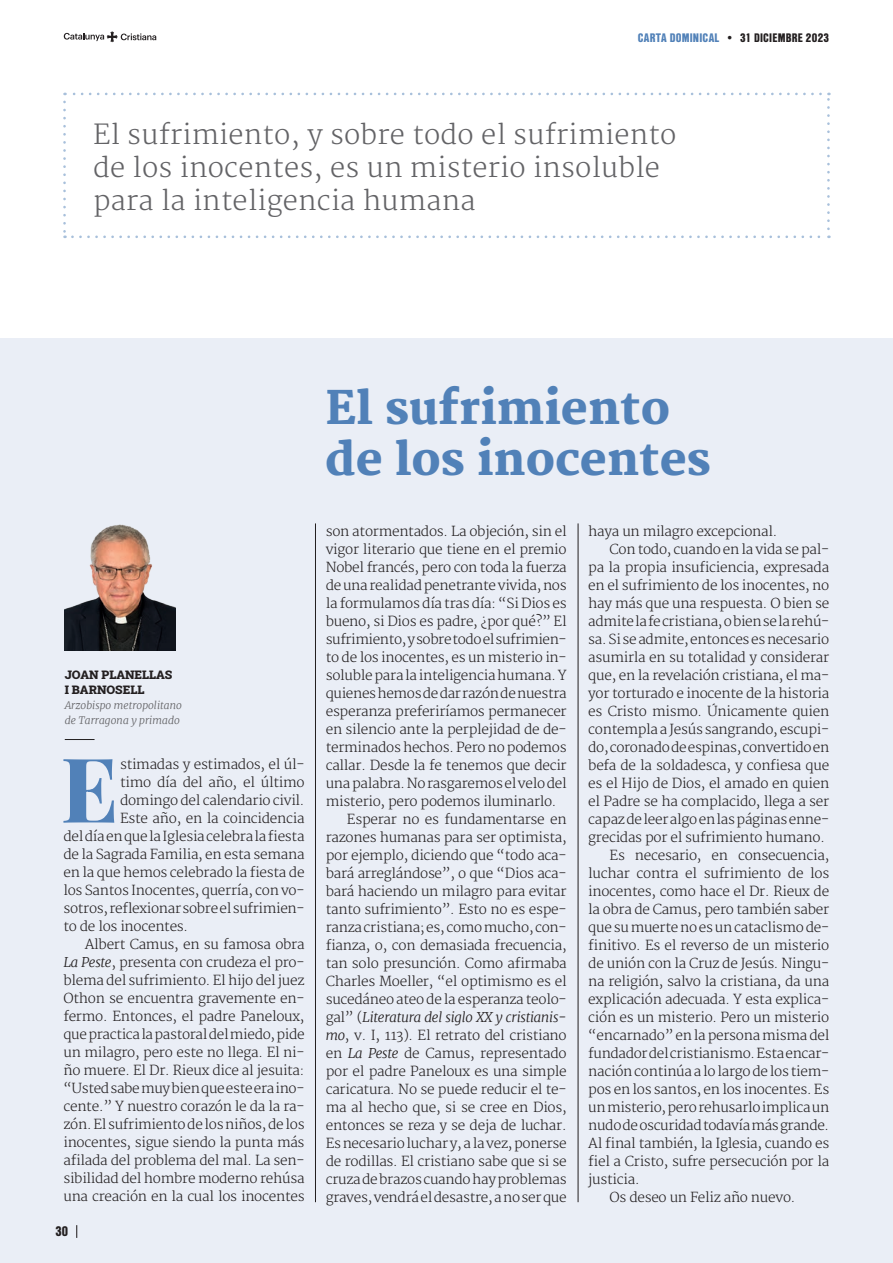
<style>
.page{position:relative;width:893px;height:1263px;background:#fff}
.page>*{position:absolute;margin:0;border:0;box-sizing:border-box;transform-origin:0 0}
.t1{font:800 89.7px "Playfair Display";color:#5181b8}
.TITOL_OMELLA{font:800 45px "Merriweather";color:#5181b8}
.DESTACATS_CARTA_DOMINICAL{font:300 27px "Merriweather";letter-spacing:.01em;color:#636366}
.TEXTO_PPAL_ESP{font:300 13.5px/18px "Merriweather";letter-spacing:-.02em;color:#231f20;text-align:justify}
.t2{font:900 13.5px "Nimbus San Con LOT";color:#231f20}
.t3{font:900 12px "Nimbus San Con LOT";letter-spacing:.015em;color:#231f20}
.NOM_REDACTORS{font:12px "Roboto Slab";color:#231f20}
.CARREC_REDACTORS{font:italic 300 10.5px/15px "Merriweather";color:#636366}
.s1{color:#5181b8}
.s2{font-style:italic}
</style>
<div class="page">
<div style="left:0;top:338px;width:893px;height:925px;background:#eaeef6"></div>
<svg style="left:76px;top:1225px;width:1px;height:13px"></svg>
<svg style="left:64px;top:31px;width:92px;height:11px"></svg>
<svg style="left:63px;top:102px;width:3px;height:136px"></svg>
<svg style="left:72px;top:235px;width:757px;height:3px"></svg>
<svg style="left:827px;top:93px;width:3px;height:136px"></svg>
<svg style="left:65px;top:93px;width:756px;height:2px"></svg>
<hr style="left:315px;top:523px;width:1px;height:679px;background:#231f20">
<hr style="left:578px;top:523px;width:1px;height:679px;background:#231f20">
<hr style="left:65px;top:739px;width:30px;height:1px;background:#231f20">
<img style="left:65px;top:524px;width:110px;height:127px">
<p class="t3" style="left:638px;top:28px;width:193px"><span class="s1">CARTA DOMINICAL</span> • 31 DICIEMBRE 2023</p>
<p class="DESTACATS_CARTA_DOMINICAL" style="left:93px;top:118px;width:585px">El sufrimiento, y sobre todo el sufrimiento</p>
<p class="DESTACATS_CARTA_DOMINICAL" style="left:93px;top:151px;width:568px">de los inocentes, es un misterio insoluble</p>
<p class="DESTACATS_CARTA_DOMINICAL" style="left:93px;top:184px;width:384px">para la inteligencia humana</p>
<p class="NOM_REDACTORS" style="left:65px;top:666px;width:109px">JOAN PLANELLAS</p>
<p class="NOM_REDACTORS" style="left:65px;top:681px;width:81px">I BARNOSELL</p>
<p class="CARREC_REDACTORS" style="left:65px;top:698px;width:119px">Arzobispo metropolitano de Tarragona y primado</p>
<p class="t1" style="left:61px;top:719px;width:59px">E</p>
<p class="TEXTO_PPAL_ESP" style="left:120px;top:755px;width:186px">stimadas y estimados, el úl-</p>
<p class="TEXTO_PPAL_ESP" style="left:120px;top:773px;width:186px">timo día del año, el último</p>
<p class="TEXTO_PPAL_ESP" style="left:120px;top:791px;width:186px">domingo del calendario civil.</p>
<p class="TEXTO_PPAL_ESP" style="left:120px;top:809px;width:186px">Este año, en la coincidencia</p>
<p class="TEXTO_PPAL_ESP" style="left:63px;top:827px;width:243px">del día en que la Iglesia celebra la fiesta</p>
<p class="TEXTO_PPAL_ESP" style="left:63px;top:845px;width:243px">de la Sagrada Familia, en esta semana</p>
<p class="TEXTO_PPAL_ESP" style="left:63px;top:863px;width:243px">en la que hemos celebrado la fiesta de</p>
<p class="TEXTO_PPAL_ESP" style="left:63px;top:881px;width:243px">los Santos Inocentes, querría, con vo-</p>
<p class="TEXTO_PPAL_ESP" style="left:63px;top:899px;width:243px">sotros, reflexionar sobre el sufrimien-</p>
<p class="TEXTO_PPAL_ESP" style="left:63px;top:917px;width:126px">to de los inocentes.</p>
<p class="TEXTO_PPAL_ESP" style="left:63px;top:935px;width:243px;text-indent:21px">Albert Camus, en su famosa obra <span class="s2">La Peste</span>, presenta con crudeza el pro&shy;blema del sufrimiento. El hijo del juez Othon se encuentra gravemente en&shy;fermo. Entonces, el padre Paneloux, que practica la pastoral del miedo, pide un milagro, pero este no llega. El ni&shy;ño muere. El Dr. Rieux dice al jesuita: “Usted sabe muy bien que este era ino&shy;cente.” Y nuestro corazón le da la ra&shy;zón. El sufrimiento de los niños, de los inocentes, sigue siendo la punta más afilada del problema del mal. La sen&shy;sibilidad del hombre moderno rehúsa una creación en la cual los inocentes</p>
<p class="t2" style="left:55px;top:1221px;width:14px">30</p>
<p class="TITOL_OMELLA" style="left:325px;top:382px;width:346px">El sufrimiento</p>
<p class="TITOL_OMELLA" style="left:325px;top:433px;width:387px">de los inocentes</p>
<p class="TEXTO_PPAL_ESP" style="left:326px;top:523px;width:242px">son atormentados. La objeción, sin el vigor literario que tiene en el premio Nobel francés, pero con toda la fuerza de una realidad penetrante vivida, nos la formulamos día tras día: “Si Dios es bueno, si Dios es padre, ¿por qué?” El sufrimiento, y sobre todo el sufrimien&shy;to de los inocentes, es un misterio in&shy;soluble para la inteligencia humana. Y quienes hemos de dar razón de nuestra esperanza preferiríamos permanecer en silencio ante la perplejidad de de&shy;terminados hechos. Pero no podemos callar. Desde la fe tenemos que decir una palabra. No rasgaremos el velo del misterio, pero podemos iluminarlo.</p>
<p class="TEXTO_PPAL_ESP" style="left:326px;top:811px;width:242px;text-indent:21px">Esperar no es fundamentarse en razones humanas para ser optimista, por ejemplo, diciendo que “todo aca&shy;bará arreglándose”, o que “Dios aca&shy;bará haciendo un milagro para evitar tanto sufrimiento”. Esto no es espe&shy;ranza cristiana; es, como mucho, con&shy;fianza, o, con demasiada frecuencia, tan solo presunción. Como afirmaba Charles Moeller, “el optimismo es el sucedáneo ateo de la esperanza teolo&shy;gal” (<span class="s2">Literatura del siglo XX y cristianis&shy;mo</span>, v. I, 113). El retrato del cristiano en <span class="s2">La Peste</span> de Camus, representado por el padre Paneloux es una simple caricatura. No se puede reducir el te&shy;ma al hecho que, si se cree en Dios, entonces se reza y se deja de luchar.<br>Es necesario luchar y, a la vez, ponerse de rodillas. El cristiano sabe que si se cruza de brazos cuando hay problemas graves, vendrá el desastre, a no ser que</p>
<p class="TEXTO_PPAL_ESP" style="left:588px;top:523px;width:191px">haya un milagro excepcional.</p>
<p class="TEXTO_PPAL_ESP" style="left:588px;top:541px;width:242px;text-indent:21px">Con todo, cuando en la vida se pal&shy;pa la propia insuficiencia, expresada en el sufrimiento de los inocentes, no hay más que una respuesta. O bien se admite la fe cristiana, o bien se la rehú&shy;sa. Si se admite, entonces es necesario asumirla en su totalidad y considerar que, en la revelación cristiana, el ma&shy;yor torturado e inocente de la historia es Cristo mismo. Únicamente quien contempla a Jesús sangrando, escupi&shy;do, coronado de espinas, convertido en befa de la soldadesca, y confiesa que es el Hijo de Dios, el amado en quien el Padre se ha complacido, llega a ser capaz de leer algo en las páginas enne&shy;grecidas por el sufrimiento humano.</p>
<p class="TEXTO_PPAL_ESP" style="left:588px;top:846px;width:242px;text-indent:21px">Es necesario, en consecuencia, luchar contra el sufrimiento de los inocentes, como hace el Dr. Rieux de la obra de Camus, pero también saber que su muerte no es un cataclismo de&shy;finitivo. Es el reverso de un misterio de unión con la Cruz de Jesús. Ningu&shy;na religión, salvo la cristiana, da una explicación adecuada. Y esta explica&shy;ción es un misterio. Pero un misterio “encarnado” en la persona misma del fundador del cristianismo. Esta encar&shy;nación continúa a lo largo de los tiem&shy;pos en los santos, en los inocentes. Es un misterio, pero rehusarlo implica un nudo de oscuridad todavía más grande.<br>Al final también, la Iglesia, cuando es fiel a Cristo, sufre persecución por la justicia.</p>
<p class="TEXTO_PPAL_ESP" style="left:610px;top:1189px;width:187px">Os deseo un Feliz año nuevo.</p>
</div>
